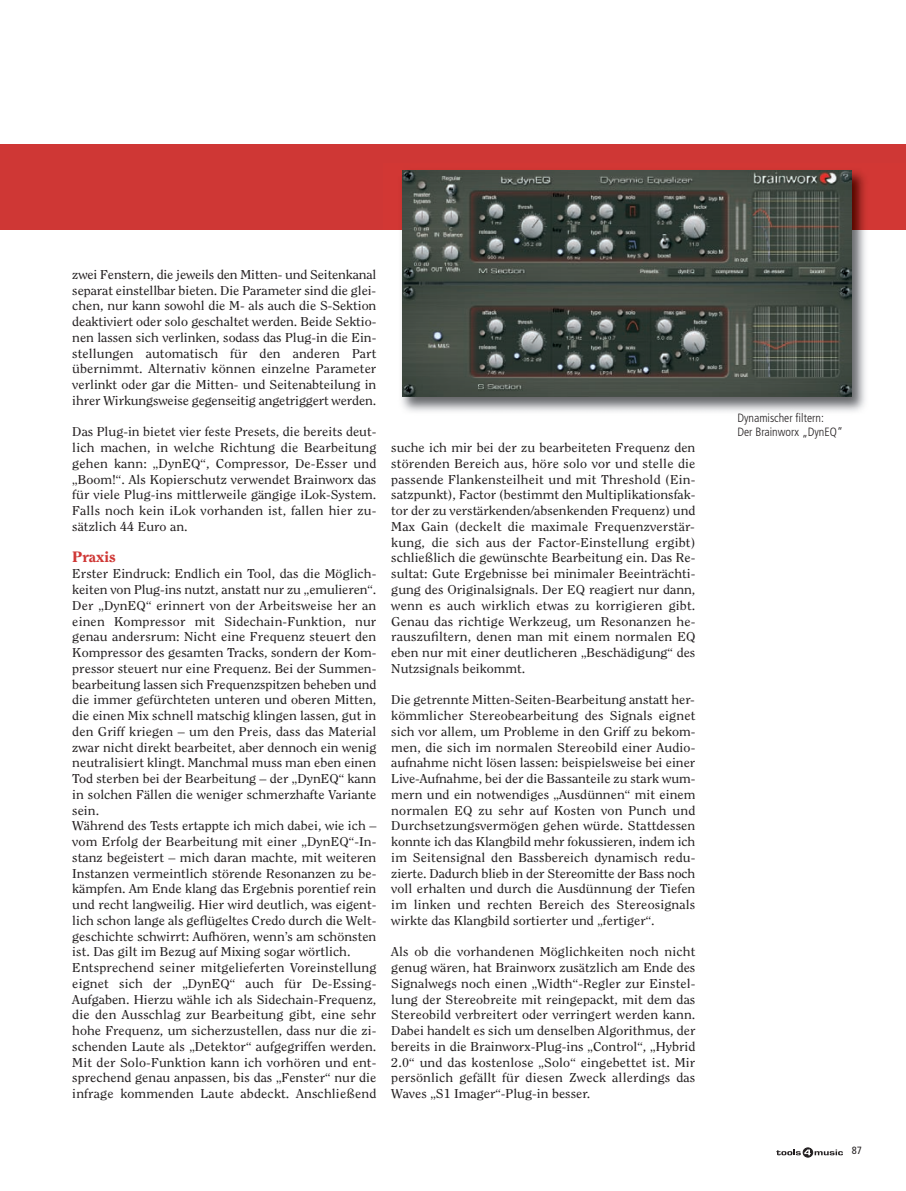
<style>
.page{position:relative;width:906px;height:1191px;background:#fff}
.page>*{position:absolute;margin:0;border:0;box-sizing:border-box;transform-origin:0 0}
.t1{font:800 15px "Clearface Std";color:#cf3735;scale:1.1 1}
.t2{font:12.75px/15.8px "Clearface Std";color:#231f20;text-align:justify;scale:1.1 1}
.t3{font:300 condensed 12px/14.4px "Frutiger LT Std";color:#231f20}
.t4{font:condensed 10.5px "Frutiger LT Std";color:#231f20}
</style>
<div class="page">
<div style="left:0;top:145px;width:906px;height:85px;background:#cf3735"></div>
<div style="left:803px;top:1147px;width:9px;height:10px;border:1px solid #231f20;border-radius:50%"></div>
<svg style="left:776px;top:1149px;width:67px;height:6px"></svg>
<img style="left:401px;top:171px;width:464px;height:241px">
<img style="left:402px;top:170px;width:450px;height:227px">
<p class="t2" style="left:72px;top:267px;width:278px">zwei Fenstern, die jeweils den Mitten- und Seitenkanal separat einstellbar bieten. Die Parameter sind die glei&shy;chen, nur kann sowohl die M- als auch die S-Sektion deaktiviert oder solo geschaltet werden. Beide Sektio&shy;nen lassen sich verlinken, sodass das Plug-in die Ein&shy;stellungen automatisch für den anderen Part übernimmt. Alternativ können einzelne Parameter verlinkt oder gar die Mitten- und Seitenabteilung in ihrer Wirkungsweise gegenseitig angetriggert werden.</p>
<p class="t2" style="left:72px;top:425px;width:278px">Das Plug-in bietet vier feste Presets, die bereits deut&shy;lich machen, in welche Richtung die Bearbeitung gehen kann: „DynEQ“, Compressor, De-Esser und „Boom!“. Als Kopierschutz verwendet Brainworx das für viele Plug-ins mittlerweile gängige iLok-System.<br>Falls noch kein iLok vorhanden ist, fallen hier zu&shy;sätzlich 44 Euro an.</p>
<p class="t1" style="left:72px;top:548px;width:41px">Praxis</p>
<p class="t2" style="left:72px;top:567px;width:278px;text-align:left">Erster Eindruck: Endlich ein Tool, das die Möglich&shy;keiten von Plug-ins nutzt, anstatt nur zu „emulieren“.<br>Der „DynEQ“ erinnert von der Arbeitsweise her an einen Kompressor mit Sidechain-Funktion, nur genau andersrum: Nicht eine Frequenz steuert den Kompressor des gesamten Tracks, sondern der Kom&shy;pressor steuert nur eine Frequenz. Bei der Summen&shy;bearbeitung lassen sich Frequenzspitzen beheben und die immer gefürchteten unteren und oberen Mitten, die einen Mix schnell matschig klingen lassen, gut in den Griff kriegen – um den Preis, dass das Material zwar nicht direkt bearbeitet, aber dennoch ein wenig neutralisiert klingt. Manchmal muss man eben einen Tod sterben bei der Bearbeitung – der „DynEQ“ kann in solchen Fällen die weniger schmerzhafte Variante sein.<br>Während des Tests ertappte ich mich dabei, wie ich – vom Erfolg der Bearbeitung mit einer „DynEQ“-In&shy;stanz begeistert – mich daran machte, mit weiteren Instanzen vermeintlich störende Resonanzen zu be&shy;kämpfen. Am Ende klang das Ergebnis porentief rein und recht langweilig. Hier wird deutlich, was eigent&shy;lich schon lange als geflügeltes Credo durch die Welt&shy;geschichte schwirrt: Aufhören, wenn’s am schönsten ist. Das gilt im Bezug auf Mixing sogar wörtlich.<br>Entsprechend seiner mitgelieferten Voreinstellung eignet sich der „DynEQ“ auch für De-Essing-Aufgaben. Hierzu wähle ich als Sidechain-Frequenz, die den Ausschlag zur Bearbeitung gibt, eine sehr hohe Frequenz, um sicherzustellen, dass nur die zi&shy;schenden Laute als „Detektor“ aufgegriffen werden.<br>Mit der Solo-Funktion kann ich vorhören und ent&shy;sprechend genau anpassen, bis das „Fenster“ nur die infrage kommenden Laute abdeckt. Anschließend</p>
<p class="t2" style="left:391px;top:441px;width:278px">suche ich mir bei der zu bearbeiteten Frequenz den störenden Bereich aus, höre solo vor und stelle die passende Flankensteilheit und mit Threshold (Ein&shy;satzpunkt), Factor (bestimmt den Multiplikationsfak&shy;tor der zu verstärkenden/absenkenden Frequenz) und Max Gain (deckelt die maximale Frequenzverstär&shy;kung, die sich aus der Factor-Einstellung ergibt) schließlich die gewünschte Bearbeitung ein. Das Re&shy;sultat: Gute Ergebnisse bei minimaler Beeinträchti&shy;gung des Originalsignals. Der EQ reagiert nur dann, wenn es auch wirklich etwas zu korrigieren gibt.<br>Genau das richtige Werkzeug, um Resonanzen he&shy;rauszufiltern, denen man mit einem normalen EQ eben nur mit einer deutlicheren „Beschädigung“ des Nutzsignals beikommt.</p>
<p class="t2" style="left:391px;top:693px;width:278px">Die getrennte Mitten-Seiten-Bearbeitung anstatt her&shy;kömmlicher Stereobearbeitung des Signals eignet sich vor allem, um Probleme in den Griff zu bekom&shy;men, die sich im normalen Stereobild einer Audio&shy;aufnahme nicht lösen lassen: beispielsweise bei einer Live-Aufnahme, bei der die Bassanteile zu stark wum&shy;mern und ein notwendiges „Ausdünnen“ mit einem normalen EQ zu sehr auf Kosten von Punch und Durchsetzungsvermögen gehen würde. Stattdessen konnte ich das Klangbild mehr fokussieren, indem ich im Seitensignal den Bassbereich dynamisch redu&shy;zierte. Dadurch blieb in der Stereomitte der Bass noch voll erhalten und durch die Ausdünnung der Tiefen im linken und rechten Bereich des Stereosignals wirkte das Klangbild sortierter und „fertiger“.</p>
<p class="t2" style="left:391px;top:945px;width:278px">Als ob die vorhandenen Möglichkeiten noch nicht genug wären, hat Brainworx zusätzlich am Ende des Signalwegs noch einen „Width“-Regler zur Einstel&shy;lung der Stereobreite mit reingepackt, mit dem das Stereobild verbreitert oder verringert werden kann.<br>Dabei handelt es sich um denselben Algorithmus, der bereits in die Brainworx-Plug-ins „Control“, „Hybrid 2.0“ und das kostenlose „Solo“ eingebettet ist. Mir persönlich gefällt für diesen Zweck allerdings das Waves „S1 Imager“-Plug-in besser.</p>
<p class="t3" style="left:737px;top:411px;width:107px">Dynamischer filtern:<br>Der Brainworx „DynEQ“</p>
<p class="t4" style="left:852px;top:1146px;width:12px">87</p>
</div>
